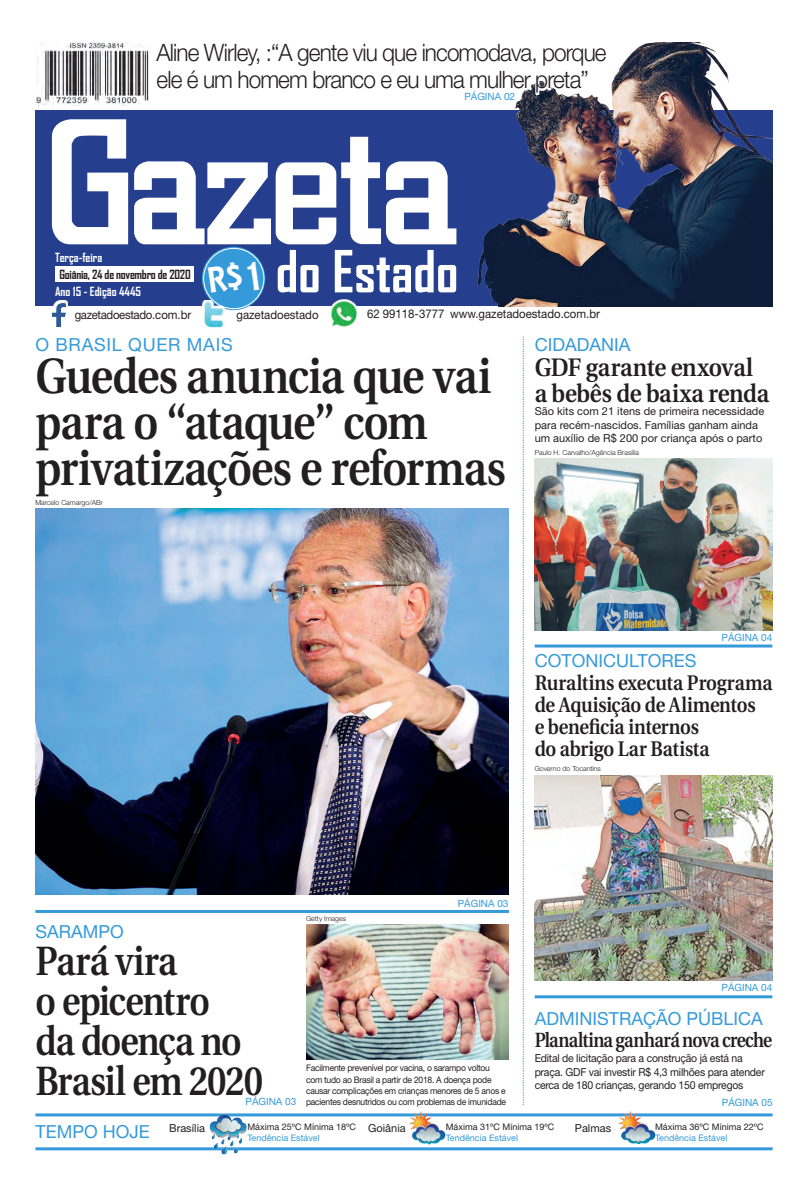
<style>
.page{position:relative;width:808px;height:1191px;background:#fff}
.page>*{position:absolute;margin:0;border:0;box-sizing:border-box;transform-origin:0 0}
.t1{font:700 55.6px "Agency FB";color:#fff}
.Manchete{font:600 49.3px/46px "Utopia";letter-spacing:-.02em;color:#231f20;scale:.87 1}
.Manchete-2{font:600 40.9px/40px "Utopia";letter-spacing:-.03em;color:#231f20;scale:.86 1}
.Manchete-3{font:600 25.3px "Utopia";letter-spacing:-.015em;color:#231f20;scale:.91 1}
.t2{font:300 24px/27px "Helvetica Neue";letter-spacing:-.04em;color:#231f20;scale:.94 1}
.Manchete-4{font:600 21.1px/22px "Utopia";letter-spacing:-.01em;color:#231f20;scale:.88 1}
.Manchete-5{font:600 20.5px "Utopia";letter-spacing:-.045em;color:#231f20;scale:.85 1}
.Retranca{font:18px "Helvetica Neue";color:#349ada}
.Retranca-2{font:18px "Helvetica Neue";letter-spacing:.04em;color:#349ada}
.t3{font:700 12.1px "Agency FB";color:#fff}
.t4{font:700 12.1px "Agency FB";letter-spacing:-.02em;color:#231f20}
.t5{font:12px "Helvetica Neue";color:#231f20;scale:.95 1}
.t6{font:12px "Helvetica Neue";letter-spacing:-.03em;color:#231f20;scale:.95 1}
.Legenda{font:11px/13.3px "Helvetica Neue";color:#231f20}
.Legenda-2{font:11px/13.3px "Helvetica Neue";letter-spacing:-.02em;color:#231f20;scale:.95 1}
.Retranca-3{font:10px "Helvetica Neue";color:#349ada}
.Legenda-3{font:9px/11.3px "Helvetica Neue";letter-spacing:-.03em;color:#231f20;scale:.95 1}
.Legenda-4{font:9px "Helvetica Neue";color:#231f20}
.Legenda-5{font:9px "Helvetica Neue";color:#349ada}
.Crédito_Fotógrafo{font:300 7px "Helvetica Neue";color:#231f20}
</style>
<div class="page">
<div style="left:35px;top:110px;width:737px;height:196px;background:#253f8e"></div>
<svg style="left:52px;top:119px;width:76px;height:125px"></svg>
<svg style="left:134px;top:137px;width:322px;height:107px"></svg>
<div style="left:55px;top:266px;width:138px;height:15px;background:#fff"></div>
<svg style="left:55px;top:300px;width:13px;height:27px"></svg>
<img style="left:52px;top:303px;width:13px;height:23px">
<hr style="left:35px;top:1113px;width:738px;height:3px;background:#349ada">
<hr style="left:35px;top:1147px;width:738px;height:3px;background:#349ada">
<img style="left:209px;top:1114px;width:37px;height:40px">
<img style="left:408px;top:1111px;width:38px;height:33px">
<img style="left:617px;top:1111px;width:38px;height:33px">
<svg style="left:523px;top:336px;width:1px;height:769px"></svg>
<svg style="left:202px;top:247px;width:63px;height:63px"></svg>
<div style="left:203px;top:248px;width:61px;height:61px;border:1px solid #fff;border-radius:50%"></div>
<img style="left:202px;top:300px;width:23px;height:29px">
<img style="left:330px;top:299px;width:28px;height:28px">
<img style="left:477px;top:43px;width:295px;height:263px">
<div style="left:155px;top:43px;width:452px;height:51px;background:#fff"></div>
<img style="left:35px;top:43px;width:113px;height:63px">
<div style="left:464px;top:90px;width:52px;height:12px;background:#fff"></div>
<hr style="left:35px;top:910px;width:474px;height:3px;background:#349ada">
<hr style="left:535px;top:644px;width:237px;height:3px;background:#349ada">
<hr style="left:535px;top:995px;width:237px;height:3px;background:#349ada">
<img style="left:35px;top:508px;width:473px;height:386px">
<img style="left:306px;top:924px;width:202px;height:136px">
<img style="left:535px;top:459px;width:237px;height:171px">
<img style="left:535px;top:775px;width:237px;height:205px">
<div style="left:208px;top:262px;width:51px;height:31px;background:#349ada"></div>
<p class="t2" style="left:157px;top:39px;width:480px">Aline Wirley, :“A gente viu que incomodava, porque ele é um homem branco e eu uma mulher preta”</p>
<p class="Retranca-3" style="left:464px;top:91px;width:52px">PÁGINA 02</p>
<p class="t3" style="left:55px;top:250px;width:49px">Terça-feira</p>
<p class="t4" style="left:59px;top:267px;width:133px">Goiânia, 24 de novembro de 2020</p>
<p class="t3" style="left:55px;top:283px;width:88px">Ano 15 - Edição 4445</p>
<p class="t6" style="left:75px;top:307px;width:124px">gazetadoestado.com.br</p>
<p class="t1" style="left:276px;top:237px;width:184px">do Estado</p>
<p class="t5" style="left:236px;top:308px;width:88px">gazetadoestado</p>
<p class="t5" style="left:367px;top:307px;width:83px">62 99118-3777</p>
<p class="t5" style="left:450px;top:307px;width:159px">www.gazetadoestado.com.br</p>
<p class="Retranca-2" style="left:35px;top:333px;width:199px">O BRASIL QUER MAIS</p>
<p class="Manchete" style="left:35px;top:353px;width:542px">Guedes anuncia que vai para o “ataque” com privatizações e reformas</p>
<p class="Crédito_Fotógrafo" style="left:35px;top:498px;width:69px">Marcelo Camargo/ABr</p>
<p class="Retranca" style="left:535px;top:334px;width:97px">CIDADANIA</p>
<p class="Manchete-3" style="left:535px;top:353px;width:242px">GDF garante enxoval</p>
<p class="Manchete-3" style="left:535px;top:379px;width:259px">a bebês de baixa renda</p>
<p class="Legenda" style="left:535px;top:405px;width:231px">São kits com 21 itens de primeira necessidade para recém-nascidos. Famílias ganham ainda um auxílio de R$ 200 por criança após o parto</p>
<p class="Crédito_Fotógrafo" style="left:535px;top:448px;width:106px">Paulo H. Carvalho/Agência Brasília</p>
<p class="Retranca-3" style="left:722px;top:631px;width:52px">PÁGINA 04</p>
<p class="Retranca" style="left:535px;top:650px;width:163px">COTONICULTORES</p>
<p class="Manchete-4" style="left:535px;top:672px;width:272px">Ruraltins executa Programa de Aquisição de Alimentos</p>
<p class="Manchete-4" style="left:535px;top:716px;width:188px">e beneficia internos</p>
<p class="Manchete-4" style="left:535px;top:738px;width:200px">do abrigo Lar Batista</p>
<p class="Crédito_Fotógrafo" style="left:535px;top:764px;width:68px">Governo do Tocantins</p>
<p class="Retranca" style="left:35px;top:921px;width:90px">SARAMPO</p>
<p class="Crédito_Fotógrafo" style="left:306px;top:914px;width:42px">Getty Images</p>
<p class="Retranca-3" style="left:458px;top:897px;width:52px">PÁGINA 03</p>
<p class="Manchete-2" style="left:35px;top:941px;width:167px">Pará vira</p>
<p class="Manchete-2" style="left:35px;top:981px;width:204px">o epicentro</p>
<p class="Manchete-2" style="left:35px;top:1021px;width:266px">da doença no<br>Brasil em 2020</p>
<p class="Retranca-3" style="left:722px;top:981px;width:52px">PÁGINA 04</p>
<p class="Retranca" style="left:535px;top:1007px;width:229px">ADMINISTRAÇÃO PÚBLICA</p>
<p class="Manchete-5" style="left:535px;top:1028px;width:281px">Planaltina ganhará nova creche</p>
<p class="Legenda-2" style="left:535px;top:1051px;width:244px">Edital de licitação para a construção já está na praça. GDF vai investir R$ 4,3 milhões para atender cerca de 180 crianças, gerando 150 empregos</p>
<p class="Legenda-3" style="left:306px;top:1062px;width:212px">Facilmente prevenível por vacina, o sarampo voltou com tudo ao Brasil a partir de 2018. A doença pode causar complicações em crianças menores de 5 anos e pacientes desnutridos ou com problemas de imunidade</p>
<p class="Retranca-3" style="left:246px;top:1095px;width:52px">PÁGINA 03</p>
<p class="Retranca-3" style="left:722px;top:1096px;width:52px">PÁGINA 05</p>
<p class="Retranca" style="left:35px;top:1120px;width:116px">TEMPO HOJE</p>
<p class="Legenda" style="left:169px;top:1121px;width:37px">Brasília</p>
<p class="Legenda-4" style="left:247px;top:1121px;width:110px">Máxima 25ºC Mínima 18ºC</p>
<p class="Legenda" style="left:368px;top:1121px;width:39px">Goiânia</p>
<p class="Legenda" style="left:575px;top:1121px;width:38px">Palmas</p>
<p class="Legenda-5" style="left:247px;top:1132px;width:74px">Tendência Estável</p>
<p class="Legenda-4" style="left:446px;top:1121px;width:110px">Máxima 31ºC Mínima 19ºC</p>
<p class="Legenda-5" style="left:446px;top:1132px;width:74px">Tendência Estável</p>
<p class="Legenda-4" style="left:655px;top:1121px;width:110px">Máxima 36ºC Mínima 22ºC</p>
<p class="Legenda-5" style="left:655px;top:1132px;width:74px">Tendência Estável</p>
</div>
